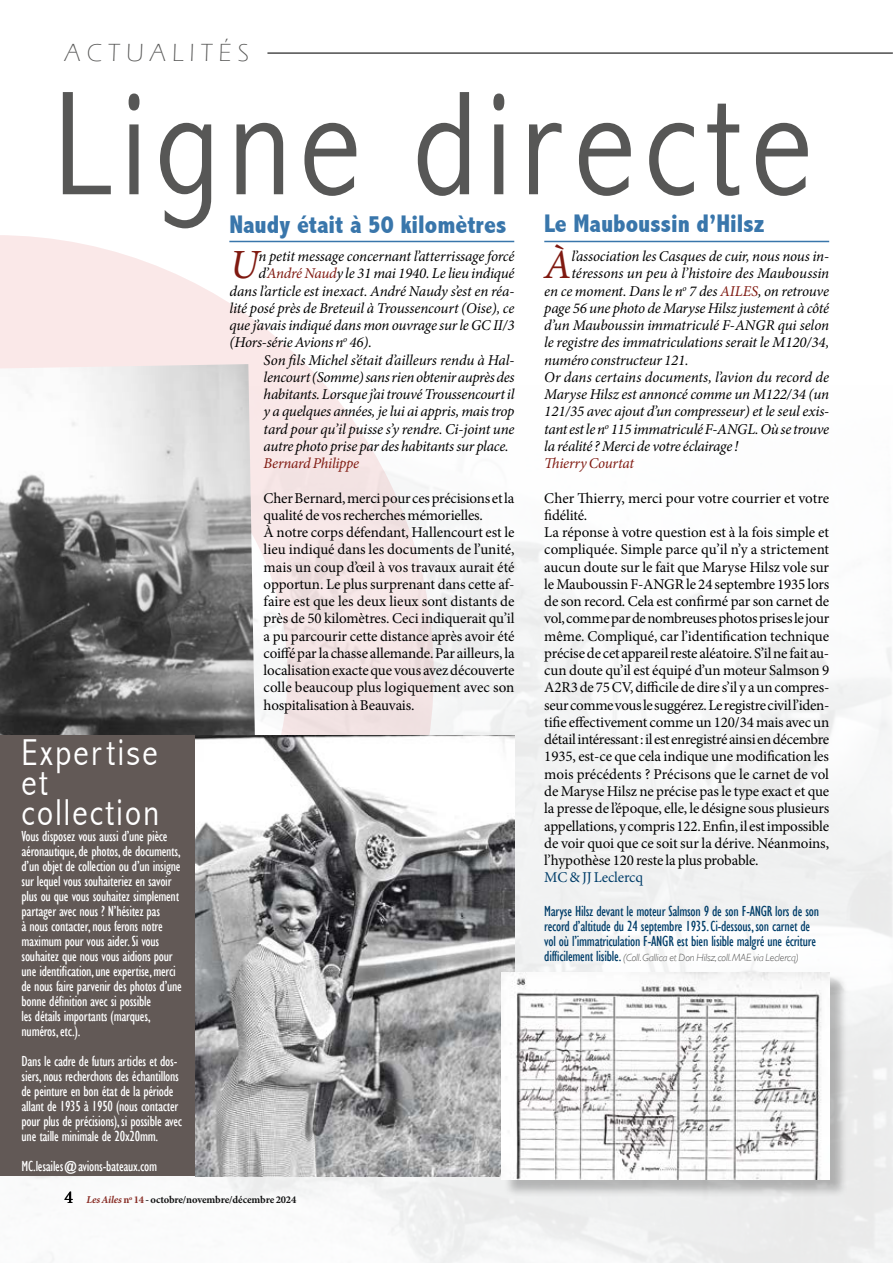
<style>
.page{position:relative;width:893px;height:1263px;background:#fff}
.page>*{position:absolute;margin:0;border:0;box-sizing:border-box;transform-origin:0 0}
.t1{font:300 condensed 150px "Abadi";letter-spacing:.06em;color:#575756}
.t2{font:italic 41.55px "Minion Pro";color:#801a11}
.t3{font:300 condensed 37.5px/30px "Abadi";letter-spacing:.06em;color:#fff}
.t4{font:800 condensed 25.5px "Abadi";color:#3976ab}
.t5{font:300 25.5px "Eras ITC";letter-spacing:.23em;color:#575756}
.t6{font:18px "Minion Pro";color:#000}
.t7{font:15px/17.2px "Minion Pro";letter-spacing:-.01em;color:#000}
.t8{font:italic 15px "Minion Pro";letter-spacing:-.015em;color:#000}
.t9{font:condensed 15px/15px "Gill Sans";letter-spacing:-.015em;color:#fff}
.t10{font:condensed 15px/15px "Gill Sans";letter-spacing:-.015em;color:#003d69}
.t11{font:italic 15px "Minion Pro";letter-spacing:-.015em;color:#801a11}
.t12{font:15px "Minion Pro";letter-spacing:-.01em;color:#003d69}
.t13{font:italic 300 10.5px "Gill Sans";letter-spacing:-.015em;color:#575756}
.t14{font:700 10.5px "Minion Pro";letter-spacing:-.015em;color:#000}
.s1{color:#801a11}
.s2{font-weight:400;font-style:normal;font-stretch:condensed;font-size:15px;color:#003d69}
.s3{font-style:italic;color:#801a11}
</style>
<div class="page">
<hr style="left:267px;top:53px;width:625px;height:1px;background:#000">
<svg style="left:0;top:235px;width:434px;height:151px"></svg>
<img style="left:27px;top:386px;width:866px;height:877px">
<hr style="left:229px;top:241px;width:285px;height:1px;background:#3976ab">
<hr style="left:544px;top:241px;width:285px;height:1px;background:#3976ab">
<img style="left:0;top:364px;width:255px;height:371px">
<div style="left:0;top:735px;width:198px;height:441px;background:#625956"></div>
<img style="left:195px;top:735px;width:319px;height:441px">
<div style="left:503px;top:974px;width:345px;height:223px;background:#000;opacity:.25"></div>
<img style="left:501px;top:972px;width:328px;height:207px">
<h3 class="t5" style="left:65px;top:38px;width:186px">ACTUALITÉS</h3>
<h1 class="t1" style="left:53px;top:57px;width:761px">Ligne directe</h1>
<h3 class="t4" style="left:544px;top:209px;width:222px">Le Mauboussin d’Hilsz</h3>
<h3 class="t4" style="left:229px;top:209px;width:279px">Naudy était à 50 kilomètres</h3>
<h2 class="t2" style="left:230px;top:237px;width:31px">U</h2>
<h2 class="t2" style="left:544px;top:237px;width:29px">À</h2>
<p class="t8" style="left:571px;top:246px;width:259px">l’association les Casques de cuir, nous nous in-</p>
<p class="t8" style="left:259px;top:246px;width:258px">n petit message concernant l’atterrissage forcé</p>
<p class="t8" style="left:259px;top:263px;width:258px">d’<span class="s1">André Naud</span>y le 31 mai 1940. Le lieu indiqué</p>
<p class="t8" style="left:230px;top:281px;width:286px">dans l’article est inexact. André Naudy s’est en réa-</p>
<p class="t8" style="left:230px;top:298px;width:286px">lité posé près de Breteuil à Troussencourt (Oise), ce</p>
<p class="t8" style="left:230px;top:315px;width:286px">que j’avais indiqué dans mon ouvrage sur le GC II/3</p>
<p class="t8" style="left:230px;top:332px;width:144px">(Hors-série Avions n<sup>o</sup> 46).</p>
<p class="t8" style="left:264px;top:350px;width:252px">Son fils Michel s’était d’ailleurs rendu à Hal-</p>
<p class="t8" style="left:264px;top:367px;width:252px">lencourt (Somme) sans rien obtenir auprès des</p>
<p class="t8" style="left:264px;top:384px;width:252px">habitants. Lorsque j’ai trouvé Troussencourt il</p>
<p class="t8" style="left:264px;top:401px;width:252px">y a quelques années, je lui ai appris, mais trop</p>
<p class="t8" style="left:264px;top:419px;width:252px">tard pour qu’il puisse s’y rendre. Ci-joint une</p>
<p class="t8" style="left:264px;top:436px;width:247px">autre photo prise par des habitants sur place.</p>
<p class="t11" style="left:264px;top:453px;width:97px">Bernard Philippe</p>
<p class="t7" style="left:264px;top:489px;width:252px">Cher Bernard, merci pour ces précisions et la qualité de vos recherches mémorielles.<br>À notre corps défendant, Hallencourt est le lieu indiqué dans les documents de l’unité, mais un coup d’œil à vos travaux aurait été opportun. Le plus surprenant dans cette af&shy;faire est que les deux lieux sont distants de près de 50 kilomètres. Ceci indiquerait qu’il a pu parcourir cette distance après avoir été coiffé par la chasse allemande. Par ailleurs, la localisation exacte que vous avez découverte colle beaucoup plus logiquement avec son hospitalisation à Beauvais.</p>
<p class="t8" style="left:571px;top:263px;width:259px">téressons un peu à l’histoire des Mauboussin</p>
<p class="t8" style="left:544px;top:281px;width:286px">en ce moment. Dans le n<sup>o</sup> 7 des <span class="s1">AILES</span>, on retrouve</p>
<p class="t8" style="left:544px;top:298px;width:287px">page 56 une photo de Maryse Hilsz justement à côté</p>
<p class="t8" style="left:544px;top:315px;width:286px">d’un Mauboussin immatriculé F-ANGR qui selon</p>
<p class="t8" style="left:544px;top:332px;width:286px">le registre des immatriculations serait le M120/34,</p>
<p class="t8" style="left:544px;top:350px;width:146px">numéro constructeur 121.</p>
<p class="t8" style="left:544px;top:367px;width:286px">Or dans certains documents, l’avion du record de</p>
<p class="t8" style="left:544px;top:384px;width:286px">Maryse Hilsz est annoncé comme un M122/34 (un</p>
<p class="t8" style="left:544px;top:401px;width:287px">121/35 avec ajout d’un compresseur) et le seul exis-</p>
<p class="t8" style="left:544px;top:419px;width:286px">tant est le n<sup>o</sup> 115 immatriculé F-ANGL. Où se trouve</p>
<p class="t8" style="left:544px;top:436px;width:195px">la réalité ? Merci de votre éclairage !</p>
<p class="t11" style="left:544px;top:453px;width:91px">Thierry Courtat</p>
<p class="t7" style="left:544px;top:489px;width:287px">Cher Thierry, merci pour votre courrier et votre fidélité.<br>La réponse à votre question est à la fois simple et compliquée. Simple parce qu’il n’y a strictement aucun doute sur le fait que Maryse Hilsz vole sur le Mauboussin F-ANGR le 24 septembre 1935 lors de son record. Cela est confirmé par son carnet de vol, comme par de nombreuses photos prises le jour même. Compliqué, car l’identification technique précise de cet appareil reste aléatoire. S’il ne fait au&shy;cun doute qu’il est équipé d’un moteur Salmson 9<br>A2R3 de 75 CV, difficile de dire s’il y a un compres&shy;seur comme vous le suggérez. Le registre civil l’iden&shy;tifie effectivement comme un 120/34 mais avec un détail intéressant : il est enregistré ainsi en décembre 1935, est-ce que cela indique une modification les mois précédents ? Précisons que le carnet de vol de Maryse Hilsz ne précise pas le type exact et que la presse de l’époque, elle, le désigne sous plusieurs appellations, y compris 122. Enfin, il est impossible de voir quoi que ce soit sur la dérive. Néanmoins, l’hypothèse 120 reste la plus probable.</p>
<p class="t12" style="left:544px;top:867px;width:100px">MC &amp; JJ Leclercq</p>
<h3 class="t3" style="left:22px;top:737px;width:139px">Expertise et collection</h3>
<p class="t9" style="left:22px;top:828px;width:162px">Vous disposez vous aussi d’une pièce aéronautique, de photos, de documents, d’un objet de collection ou d’un insigne sur lequel vous souhaiteriez en savoir plus ou que vous souhaitez simplement partager avec nous ? N’hésitez pas<br>à nous contacter, nous ferons notre maximum pour vous aider. Si vous souhaitez que nous vous aidions pour une identification, une expertise, merci de nous faire parvenir des photos d’une bonne définition avec si possible<br>les détails importants (marques, numéros, etc.).</p>
<p class="t9" style="left:22px;top:1053px;width:162px">Dans le cadre de futurs articles et dos&shy;siers, nous recherchons des échantillons de peinture en bon état de la période allant de 1935 à 1950 (nous contacter pour plus de précisions), si possible avec une taille minimale de 20x20mm.</p>
<p class="t9" style="left:22px;top:1158px;width:137px">MC.lesailes@avions-bateaux.com</p>
<p class="t10" style="left:544px;top:904px;width:276px">Maryse Hilsz devant le moteur Salmson 9 de son F-ANGR lors de son record d’altitude du 24 septembre 1935. Ci-dessous, son carnet de vol où l’immatriculation F-ANGR est bien lisible malgré une écriture</p>
<p class="t13" style="left:544px;top:952px;width:256px"><span class="s2">difficilement lisible.</span> (Coll. Gallica et Don Hilsz, coll. MAE via Leclercq)</p>
<p class="t6" style="left:65px;top:1186px;width:10px">4</p>
<p class="t14" style="left:86px;top:1192px;width:211px"><span class="s3">Les Ailes</span> <span class="s1">n</span><sup>o</sup> <span class="s1">14</span> - octobre/novembre/décembre 2024</p>
</div>
